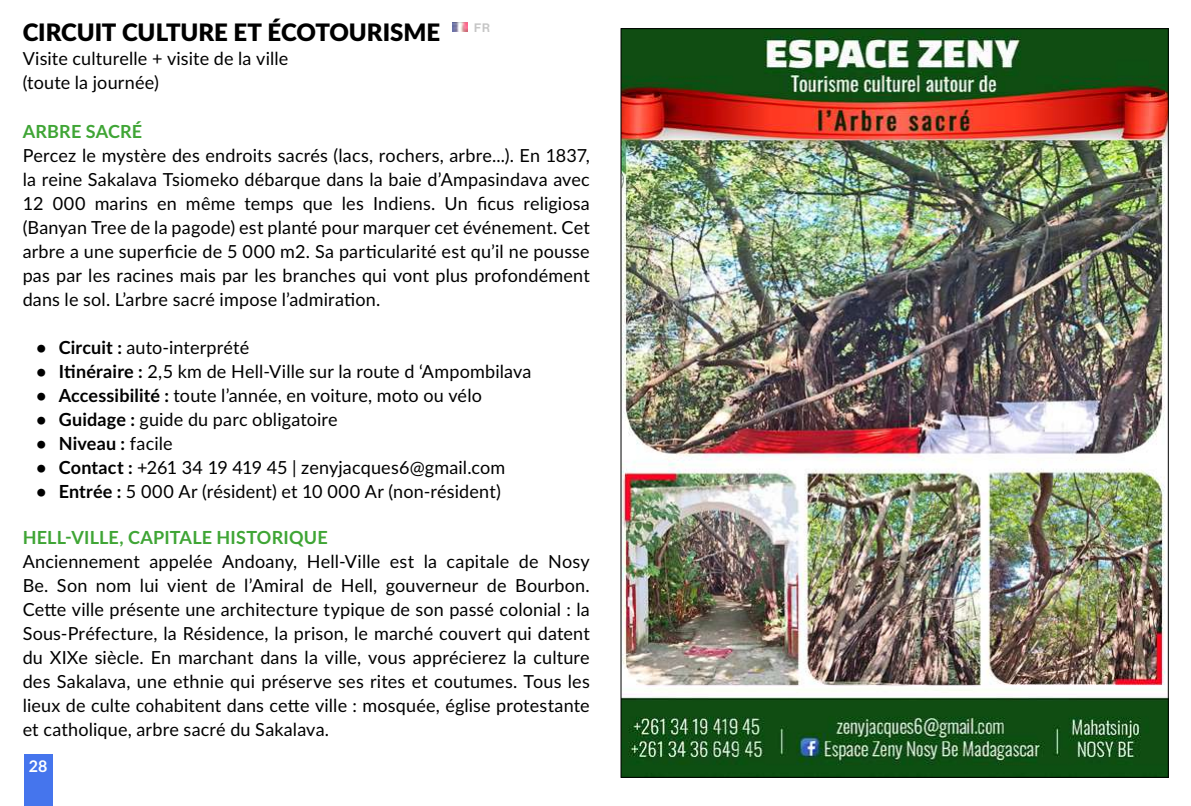
<style>
.page{position:relative;width:1191px;height:806px;background:#fff}
.page>*{position:absolute;margin:0;border:0;box-sizing:border-box;transform-origin:0 0}
.t1{font:900 24px "Lato";color:#000}
.t2{font:18px/24px "Lato";letter-spacing:.01em;color:#000;text-align:justify}
.t3{font:700 18px "Lato";letter-spacing:.01em;color:#3fa535}
.t4{font:700 18px "Lato";letter-spacing:.01em;color:#000}
.t5{font:700 16px "Lato";color:#fff}
.t6{font:12px "Neue Haas Display Mediu";color:#c6c6c6}
.s1{font-weight:700}
.s2{font-weight:400}
</style>
<div class="page">
<div style="left:24px;top:754px;width:28px;height:51px;background:#4575ed"></div>
<img style="left:623px;top:30px;width:543px;height:745px">
<img style="left:453px;top:23px;width:14px;height:9px">
<h1 class="t1" style="left:23px;top:15px;width:419px">CIRCUIT CULTURE ET ÉCOTOURISME</h1>
<p class="t2" style="left:23px;top:46px;width:267px">Visite culturelle + visite de la ville (toute la journée)</p>
<p class="t3" style="left:23px;top:118px;width:121px">ARBRE SACRÉ</p>
<p class="t2" style="left:23px;top:142px;width:568px">Percez le mystère des endroits sacrés (lacs, rochers, arbre...). En 1837, la reine Sakalava Tsiomeko débarque dans la baie d’Ampasindava avec 12 000 marins en même temps que les Indiens. Un ficus religiosa (Banyan Tree de la pagode) est planté pour marquer cet événement. Cet arbre a une superficie de 5 000 m2. Sa particularité est qu’il ne pousse pas par les racines mais par les branches qui vont plus profondément dans le sol. L’arbre sacré impose l’admiration.</p>
<p class="t2" style="left:36px;top:334px;width:215px"><span class="s1">• Circuit :</span> auto-interprété</p>
<p class="t2" style="left:36px;top:358px;width:497px"><span class="s1">• Itinéraire :</span> 2,5 km de Hell-Ville sur la route d ‘Ampombilava</p>
<p class="t2" style="left:36px;top:382px;width:447px"><span class="s1">• Accessibilité :</span> toute l’année, en voiture, moto ou vélo</p>
<p class="t2" style="left:36px;top:406px;width:303px"><span class="s1">• Guidage :</span> guide du parc obligatoire</p>
<p class="t4" style="left:36px;top:429px;width:138px">• Niveau : <span class="s2">facile</span></p>
<p class="t2" style="left:36px;top:454px;width:471px"><span class="s1">• Contact :</span> +261 34 19 419 45 | zenyjacques6@gmail.com</p>
<p class="t2" style="left:36px;top:478px;width:466px"><span class="s1">• Entrée :</span> 5 000 Ar (résident) et 10 000 Ar (non-résident)</p>
<p class="t6" style="left:474px;top:21px;width:17px">FR</p>
<p class="t3" style="left:23px;top:523px;width:306px">HELL-VILLE, CAPITALE HISTORIQUE</p>
<p class="t2" style="left:23px;top:548px;width:568px">Anciennement appelée Andoany, Hell-Ville est la capitale de Nosy Be. Son nom lui vient de l’Amiral de Hell, gouverneur de Bourbon.<br>Cette ville présente une architecture typique de son passé colonial : la Sous-Préfecture, la Résidence, la prison, le marché couvert qui datent du XIXe siècle. En marchant dans la ville, vous apprécierez la culture des Sakalava, une ethnie qui préserve ses rites et coutumes. Tous les lieux de culte cohabitent dans cette ville : mosquée, église protestante et catholique, arbre sacré du Sakalava.</p>
<p class="t5" style="left:29px;top:754px;width:20px">28</p>
</div>
